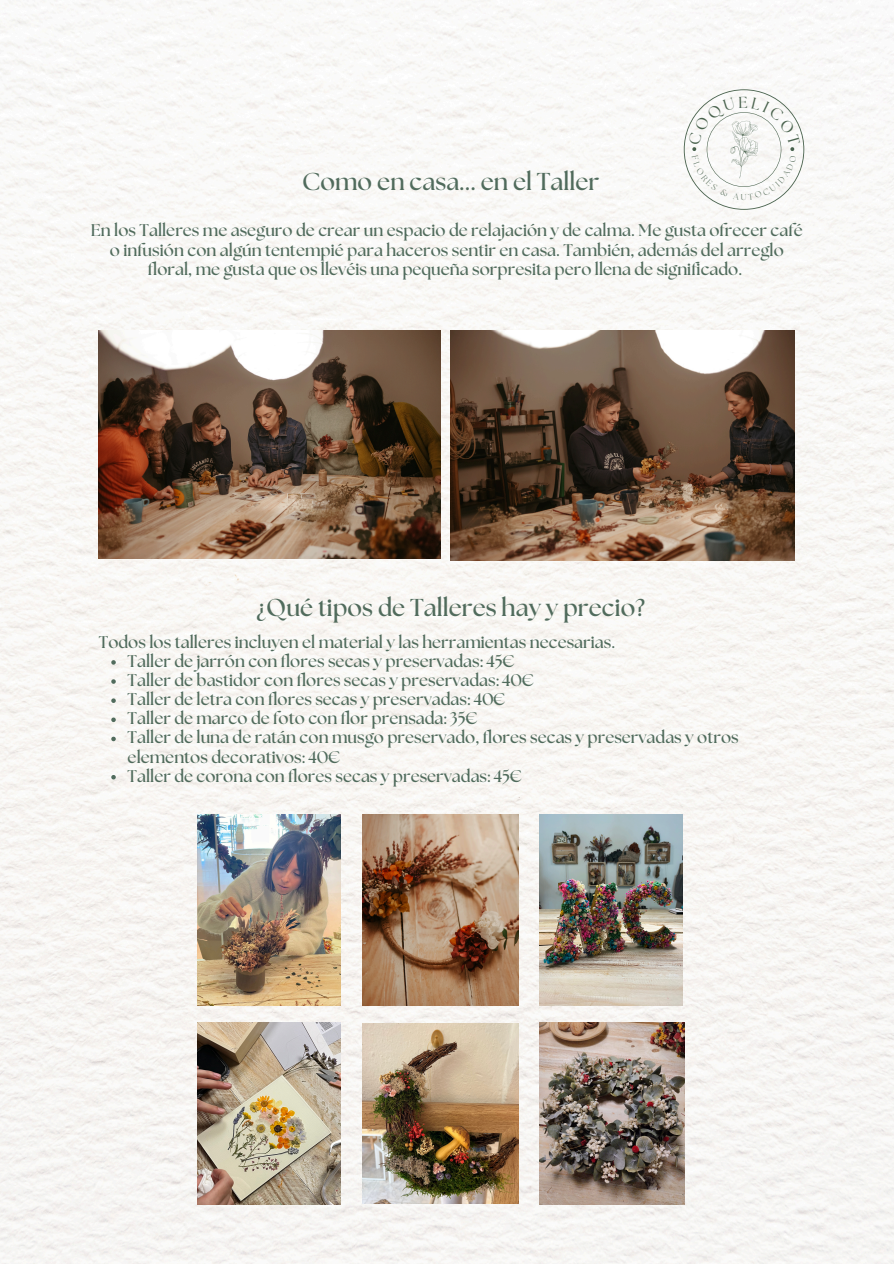
<style>
.page{position:relative;width:894px;height:1264px;background:#fff}
.page>*{position:absolute;margin:0;border:0;box-sizing:border-box;transform-origin:0 0}
.t1{font:700 24.45px "The Seasons";color:#506b5c}
.t2{font:700 16.95px/19.2px "The Seasons";color:#506b5c;text-align:center}
.t3{font:300 8.4px "The Seasons";color:#49624d}
</style>
<div class="page">
<img style="left:0;top:0;width:893px;height:1263px">
<img style="left:99px;top:331px;width:341px;height:227px">
<img style="left:451px;top:331px;width:343px;height:229px">
<img style="left:198px;top:814px;width:143px;height:191px">
<img style="left:362px;top:814px;width:156px;height:191px">
<img style="left:539px;top:814px;width:142px;height:191px">
<img style="left:198px;top:1022px;width:143px;height:182px">
<img style="left:362px;top:1023px;width:156px;height:180px">
<img style="left:539px;top:1022px;width:145px;height:182px">
<svg style="left:111px;top:660px;width:5px;height:4px"></svg>
<svg style="left:111px;top:679px;width:5px;height:4px"></svg>
<svg style="left:111px;top:698px;width:5px;height:5px"></svg>
<svg style="left:111px;top:717px;width:5px;height:5px"></svg>
<svg style="left:111px;top:736px;width:5px;height:5px"></svg>
<svg style="left:111px;top:775px;width:5px;height:4px"></svg>
<svg style="left:683px;top:89px;width:121px;height:121px"></svg>
<p class="t1" style="left:302px;top:170px;width:299px">Como en casa... en el Taller</p>
<p class="t3" style="left:740px;top:193px;width:7px">U</p>
<p class="t2" style="left:91px;top:222px;width:713px">En los Talleres me aseguro de crear un espacio de relajación y de calma. Me gusta ofrecer café o infusión con algún tentempié para haceros sentir en casa. También, además del arreglo floral, me gusta que os llevéis una pequeña sorpresita pero llena de significado.</p>
<p class="t1" style="left:257px;top:596px;width:389px">¿Qué tipos de Talleres hay y precio?</p>
<p class="t2" style="left:99px;top:633px;width:517px">Todos los talleres incluyen el material y las herramientas necesarias.</p>
<p class="t2" style="left:128px;top:652px;width:388px">Taller de jarrón con flores secas y preservadas: 45€</p>
<p class="t2" style="left:128px;top:671px;width:407px">Taller de bastidor con flores secas y preservadas: 40€</p>
<p class="t2" style="left:128px;top:690px;width:379px">Taller de letra con flores secas y preservadas: 40€</p>
<p class="t2" style="left:128px;top:709px;width:351px">Taller de marco de foto con flor prensada: 35€</p>
<p class="t2" style="left:128px;top:728px;width:612px;text-align:left">Taller de luna de ratán con musgo preservado, flores secas y preservadas y otros elementos decorativos: 40€</p>
<p class="t2" style="left:128px;top:767px;width:396px">Taller de corona con flores secas y preservadas: 45€</p>
</div>
